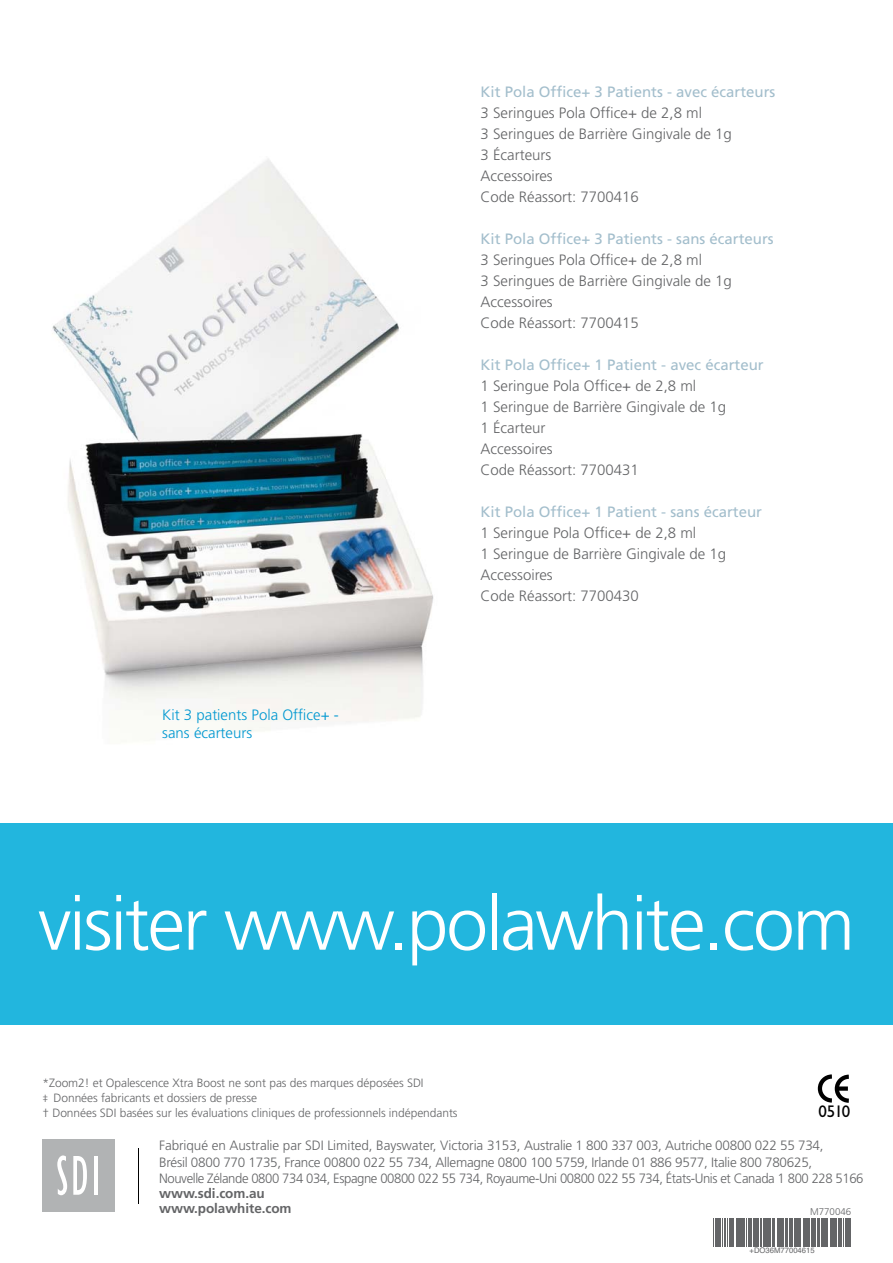
<style>
.page{position:relative;width:893px;height:1263px;background:#fff}
.page>*{position:absolute;margin:0;border:0;box-sizing:border-box;transform-origin:0 0}
.t1{font:300 75px "Frutiger";letter-spacing:-.03em;color:#fff}
.t2{font:16.95px "Gill Sans";color:#000}
.t3{font:300 15px/21px "Frutiger";color:#646567}
.t4{font:15px "Frutiger";color:#a3becc}
.t5{font:300 15px/18px "Frutiger";color:#0098d1}
.t6{font:300 13.5px/16.5px "Frutiger";letter-spacing:-.02em;color:#646567}
.t7{font:700 13.5px/15px "Frutiger";letter-spacing:-.005em;color:#646567}
.t8{font:300 12px/15px "Frutiger";letter-spacing:-.005em;color:#646567}
.t9{font:300 9.75px "Frutiger";color:#646567}
.t10{font:7.65px "Helvetica";color:#646567}
.s1{font-size:10.5px}
</style>
<div class="page">
<img style="left:52px;top:159px;width:382px;height:574px">
<div style="left:0;top:823px;width:892px;height:202px;background:#22b6de"></div>
<div style="left:43px;top:1140px;width:72px;height:72px;background:#b1b3b4"></div>
<svg style="left:57px;top:1155px;width:10px;height:40px"></svg>
<svg style="left:73px;top:1156px;width:14px;height:39px"></svg>
<hr style="left:94px;top:1156px;width:4px;height:39px;background:#fff">
<hr style="left:138px;top:1148px;width:1px;height:56px;background:#000">
<svg style="left:817px;top:1074px;width:32px;height:29px"></svg>
<div style="left:837px;top:1086px;width:11px;height:5px;background:#000"></div>
<svg style="left:713px;top:1218px;width:80px;height:29px"></svg>
<hr style="left:794px;top:1218px;width:2px;height:29px;background:#646567">
<hr style="left:796px;top:1218px;width:2px;height:29px;background:#646567">
<svg style="left:799px;top:1218px;width:52px;height:29px"></svg>
<p class="t5" style="left:162px;top:706px;width:178px">Kit 3 patients Pola Office+ - sans écarteurs</p>
<p class="t4" style="left:480px;top:83px;width:296px">Kit Pola Office+ 3 Patients - avec écarteurs</p>
<p class="t3" style="left:480px;top:102px;width:253px">3 Seringues Pola Office+ de 2,8 ml<br>3 Seringues de Barrière Gingivale de 1g<br>3 Écarteurs<br>Accessoires<br>Code Réassort: 7700416</p>
<p class="t4" style="left:480px;top:230px;width:295px">Kit Pola Office+ 3 Patients - sans écarteurs</p>
<p class="t3" style="left:480px;top:249px;width:253px">3 Seringues Pola Office+ de 2,8 ml<br>3 Seringues de Barrière Gingivale de 1g<br>Accessoires<br>Code Réassort: 7700415</p>
<p class="t4" style="left:480px;top:356px;width:285px">Kit Pola Office+ 1 Patient - avec écarteur</p>
<p class="t3" style="left:480px;top:375px;width:247px">1 Seringue Pola Office+ de 2,8 ml<br>1 Seringue de Barrière Gingivale de 1g<br>1 Écarteur<br>Accessoires<br>Code Réassort: 7700431</p>
<p class="t4" style="left:480px;top:503px;width:283px">Kit Pola Office+ 1 Patient - sans écarteur</p>
<p class="t3" style="left:480px;top:522px;width:247px">1 Seringue Pola Office+ de 2,8 ml<br>1 Seringue de Barrière Gingivale de 1g<br>Accessoires<br>Code Réassort: 7700430</p>
<h1 class="t1" style="left:38px;top:881px;width:818px">visiter www.polawhite.com</h1>
<p class="t8" style="left:43px;top:1076px;width:417px">*Zoom2! et Opalescence Xtra Boost ne sont pas des marques déposées SDI<br><span class="s1">‡</span> Données fabricants et dossiers de presse<br>† Données SDI basées sur les évaluations cliniques de professionnels indépendants</p>
<p class="t2" style="left:818px;top:1101px;width:33px">0510</p>
<p class="t6" style="left:159px;top:1137px;width:706px">Fabriqué en Australie par SDI Limited, Bayswater, Victoria 3153, Australie 1 800 337 003, Autriche 00800 022 55 734,<br>Brésil 0800 770 1735, France 00800 022 55 734, Allemagne 0800 100 5759, Irlande 01 886 9577, Italie 800 780625,<br>Nouvelle Zélande 0800 734 034, Espagne 00800 022 55 734, Royaume-Uni 00800 022 55 734, États-Unis et Canada 1 800 228 5166</p>
<p class="t7" style="left:159px;top:1186px;width:134px">www.sdi.com.au www.polawhite.com</p>
<p class="t9" style="left:810px;top:1206px;width:43px">M770046</p>
<p class="t10" style="left:749px;top:1244px;width:67px">+DO36M77004615</p>
</div>
